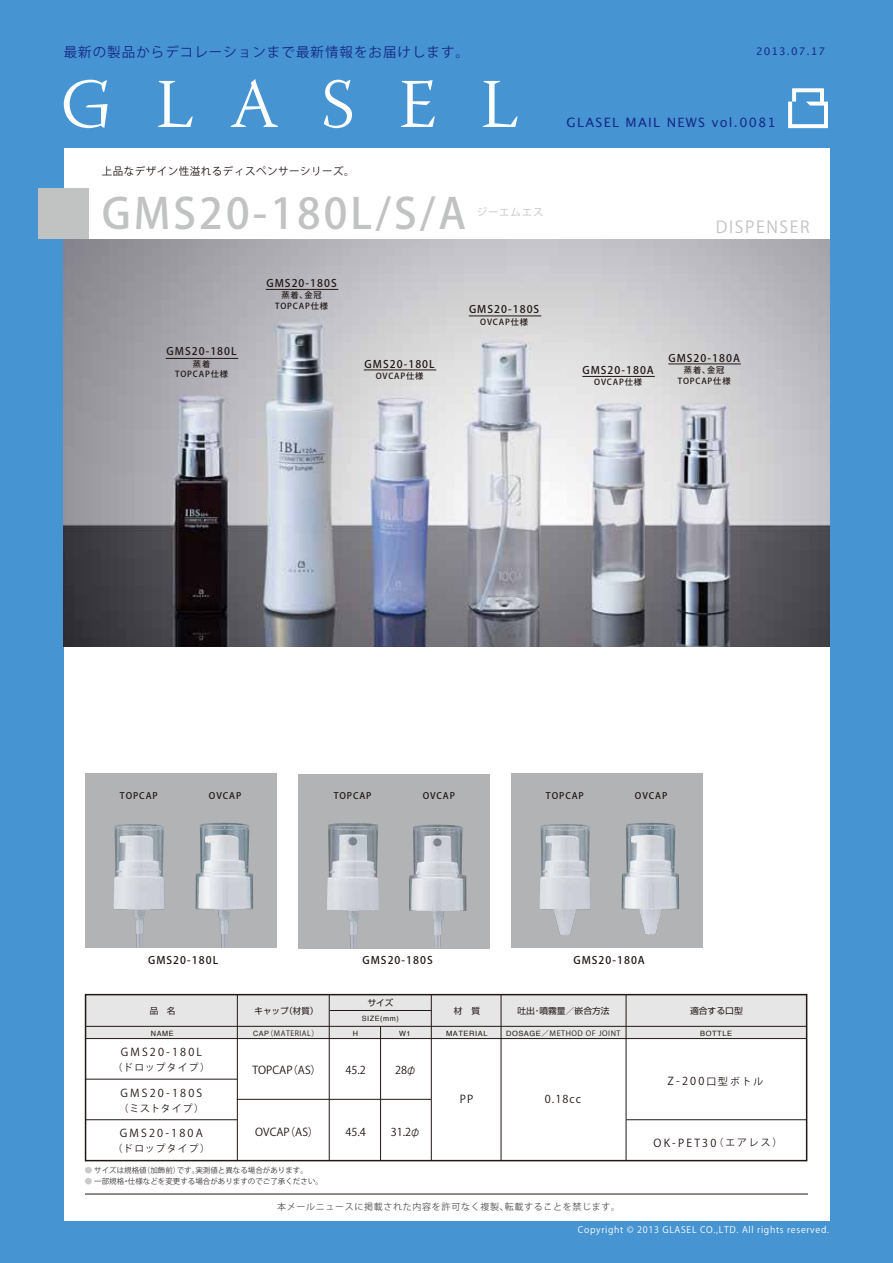
<style>
.page{position:relative;width:893px;height:1263px;background:#4694d1}
.page>*{position:absolute;margin:0;border:0;box-sizing:border-box;transform-origin:0 0}
.t1{font:500 42px "Koz Go Pro";letter-spacing:.075em;color:#c1c2c2}
.t2{font:16.35px "Koz Go Pro";letter-spacing:.1em;color:#c1c2c2}
.t3{font:13.5px "Koz Go Pro";letter-spacing:.075em;color:#172a88}
.t4{font:12.9px "Lucida Grande";letter-spacing:.1em;color:#172a88}
.t5{font:10.95px "Koz Go Pro";letter-spacing:.2em;color:#221815}
.t6{font:10.8px "Koz Go Pro";letter-spacing:.2em;color:#221815}
.t7{font:10.8px "Koz Go Pro";color:#221815}
.t8{font:500 10.5px "Koz Go Pro";letter-spacing:.1em;color:#221815}
.t9{font:10.5px "Koz Go Pro";letter-spacing:.05em;color:#221815}
.t10{font:10.5px "Lucida Grande";letter-spacing:.1em;color:#172a88}
.t11{font:10.5px "Koz Go Pro";letter-spacing:.075em;color:#c1c2c2}
.t12{font:9.75px "Koz Go Pro";letter-spacing:.1em;color:#221815}
.t13{font:9px "Koz Go Pro";letter-spacing:.075em;color:#fff}
.t14{font:9px "Koz Go Pro";letter-spacing:.075em;color:#595757}
.t15{font:500 9px "Koz Go Pro";letter-spacing:.1em;color:#221815}
.t16{font:8.55px "Shin Go Pro";color:#221815}
.t17{font:500 8.25px/10.5px "Koz Go Pr 6 N";letter-spacing:.1em;color:#221815;text-align:center}
.t18{font:7.5px "Koz Go Pro";color:#3e3a39}
.t19{font:7.2px "Koz Go Pr 6 N";letter-spacing:.075em;color:#221815}
.t20{font:7.2px "Helvetica";letter-spacing:.075em;color:#221815}
.s1{font-family:"Helvetica"}
.s2{font-family:"Shin Go Pro";font-weight:300}
.s3{color:#c9caca}
.s4{font-size:9.75px}
</style>
<div class="page">
<div style="left:64px;top:148px;width:765px;height:1073px;background:#fff"></div>
<img style="left:64px;top:239px;width:765px;height:407px">
<svg style="left:788px;top:88px;width:40px;height:40px"></svg>
<svg style="left:64px;top:80px;width:44px;height:48px"></svg>
<svg style="left:158px;top:81px;width:35px;height:46px"></svg>
<svg style="left:483px;top:81px;width:34px;height:46px"></svg>
<svg style="left:401px;top:80px;width:34px;height:47px"></svg>
<svg style="left:231px;top:79px;width:47px;height:48px"></svg>
<svg style="left:324px;top:80px;width:28px;height:48px"></svg>
<hr style="left:85px;top:1194px;width:723px;height:1px;background:#221815">
<div style="left:38px;top:188px;width:51px;height:51px;background:#c1c2c2"></div>
<hr style="left:668px;top:364px;width:73px;height:1px;background:#221815">
<hr style="left:582px;top:376px;width:73px;height:1px;background:#221815">
<hr style="left:469px;top:316px;width:72px;height:1px;background:#221815">
<hr style="left:364px;top:370px;width:72px;height:1px;background:#221815">
<hr style="left:266px;top:289px;width:72px;height:1px;background:#221815">
<hr style="left:166px;top:358px;width:72px;height:1px;background:#221815">
<div style="left:86px;top:995px;width:721px;height:43px;background:#e6e6e6"></div>
<div style="left:85px;top:994px;width:722px;height:167px;border:2px solid #221815"></div>
<hr style="left:329px;top:995px;width:1px;height:165px;background:#221815">
<hr style="left:237px;top:995px;width:1px;height:165px;background:#221815">
<hr style="left:380px;top:1026px;width:1px;height:134px;background:#221815">
<hr style="left:626px;top:995px;width:1px;height:165px;background:#221815">
<hr style="left:501px;top:995px;width:1px;height:165px;background:#221815">
<hr style="left:431px;top:995px;width:1px;height:165px;background:#221815">
<hr style="left:330px;top:1010px;width:101px;height:1px;background:#221815">
<hr style="left:86px;top:1026px;width:721px;height:1px;background:#221815">
<hr style="left:86px;top:1038px;width:721px;height:1px;background:#221815">
<hr style="left:86px;top:1079px;width:151px;height:1px;background:#221815">
<hr style="left:86px;top:1119px;width:151px;height:1px;background:#221815">
<hr style="left:237px;top:1099px;width:194px;height:1px;background:#221815">
<hr style="left:626px;top:1119px;width:180px;height:1px;background:#221815">
<div style="left:85px;top:773px;width:192px;height:175px;background:#b2b3b5"></div>
<img style="left:113px;top:824px;width:51px;height:85px">
<img style="left:196px;top:823px;width:57px;height:86px">
<div style="left:511px;top:773px;width:192px;height:175px;background:#b2b3b5"></div>
<img style="left:539px;top:824px;width:51px;height:111px">
<img style="left:622px;top:823px;width:57px;height:112px">
<div style="left:298px;top:774px;width:192px;height:174px;background:#b2b3b5"></div>
<img style="left:327px;top:823px;width:52px;height:125px">
<img style="left:134px;top:909px;width:12px;height:38px">
<img style="left:218px;top:909px;width:12px;height:38px">
<img style="left:409px;top:824px;width:57px;height:124px">
<p class="t3" style="left:64px;top:43px;width:407px">最新の製品からデコレーションまで最新情報をお届けします。</p>
<p class="t10" style="left:756px;top:45px;width:71px">2013.07.17</p>
<p class="t9" style="left:102px;top:164px;width:255px">上品なデザイン性溢れるディスペンサーシリーズ。</p>
<h1 class="t1" style="left:102px;top:186px;width:366px">GMS20-180L/S/A</h1>
<p class="t11" style="left:477px;top:206px;width:68px">ジーエムエス</p>
<p class="t8" style="left:167px;top:345px;width:71px">GMS20-180L</p>
<p class="t17" style="left:175px;top:359px;width:54px">蒸着<br>TOPCAP仕様</p>
<p class="t8" style="left:266px;top:276px;width:72px">GMS20-180S</p>
<p class="t17" style="left:275px;top:290px;width:54px">蒸着、金冠<br>TOPCAP仕様</p>
<p class="t8" style="left:365px;top:357px;width:71px">GMS20-180L</p>
<p class="t17" style="left:376px;top:371px;width:49px">OVCAP仕様</p>
<p class="t8" style="left:469px;top:303px;width:72px">GMS20-180S</p>
<p class="t17" style="left:480px;top:317px;width:49px">OVCAP仕様</p>
<p class="t4" style="left:567px;top:115px;width:211px">GLASEL MAIL NEWS vol.0081</p>
<h2 class="t2" style="left:716px;top:217px;width:95px">DISPENSER</h2>
<p class="t8" style="left:582px;top:363px;width:73px">GMS20-180A</p>
<p class="t17" style="left:594px;top:377px;width:49px">OVCAP仕様</p>
<p class="t8" style="left:668px;top:351px;width:73px">GMS20-180A</p>
<p class="t17" style="left:678px;top:365px;width:54px">蒸着、金冠<br>TOPCAP仕様</p>
<p class="t15" style="left:120px;top:790px;width:39px">TOPCAP</p>
<p class="t15" style="left:209px;top:790px;width:34px">OVCAP</p>
<p class="t15" style="left:334px;top:790px;width:39px">TOPCAP</p>
<p class="t15" style="left:423px;top:790px;width:34px">OVCAP</p>
<p class="t15" style="left:546px;top:790px;width:39px">TOPCAP</p>
<p class="t15" style="left:635px;top:790px;width:34px">OVCAP</p>
<p class="t8" style="left:148px;top:953px;width:71px">GMS20-180L</p>
<p class="t8" style="left:362px;top:953px;width:72px">GMS20-180S</p>
<p class="t8" style="left:573px;top:953px;width:73px">GMS20-180A</p>
<p class="t16" style="left:150px;top:1004px;width:27px">品　名</p>
<p class="t16" style="left:255px;top:1004px;width:65px">キャップ（材質）</p>
<p class="t20" style="left:151px;top:1028px;width:24px">NAME</p>
<p class="t19" style="left:253px;top:1029px;width:67px"><span class="s1">CAP</span>（MATERIAL）</p>
<p class="t16" style="left:368px;top:995px;width:27px">サイズ</p>
<p class="t20" style="left:362px;top:1013px;width:38px">SIZE(mm)</p>
<p class="t20" style="left:353px;top:1028px;width:7px">H</p>
<p class="t20" style="left:399px;top:1028px;width:13px">W1</p>
<p class="t6" style="left:121px;top:1045px;width:83px">GMS20-180L</p>
<p class="t12" style="left:113px;top:1061px;width:99px">（ドロップタイプ）</p>
<p class="t6" style="left:121px;top:1086px;width:83px">GMS20-180S</p>
<p class="t12" style="left:119px;top:1102px;width:87px">（ミストタイプ）</p>
<p class="t6" style="left:120px;top:1126px;width:85px">GMS20-180A</p>
<p class="t12" style="left:113px;top:1142px;width:99px">（ドロップタイプ）</p>
<p class="t7" style="left:252px;top:1063px;width:70px">TOPCAP（AS）</p>
<p class="t6" style="left:345px;top:1063px;width:22px">45.2</p>
<p class="t6" style="left:395px;top:1063px;width:23px">28<span class="s2">φ</span></p>
<p class="t6" style="left:255px;top:1125px;width:65px">OVCAP（AS）</p>
<p class="t6" style="left:391px;top:1125px;width:31px">31.2<span class="s2">φ</span></p>
<p class="t6" style="left:345px;top:1125px;width:22px">45.4</p>
<p class="t18" style="left:85px;top:1165px;width:224px"><span class="s3">●</span> サイズは規格値（加飾前）です。実測値と異なる場合があります。</p>
<p class="t18" style="left:85px;top:1177px;width:239px"><span class="s3">●</span> 一部規格・仕様などを変更する場合がありますのでご了承ください。</p>
<p class="t16" style="left:454px;top:1004px;width:28px">材　質</p>
<p class="t20" style="left:446px;top:1028px;width:43px">MATERIAL</p>
<p class="t16" style="left:517px;top:1004px;width:94px">吐出・噴霧量／嵌合方法</p>
<p class="t19" style="left:506px;top:1029px;width:116px"><span class="s1">DOSAGE</span>／METHOD OF JOINT</p>
<p class="t5" style="left:460px;top:1092px;width:15px">PP</p>
<p class="t5" style="left:545px;top:1092px;width:38px">0.18cc</p>
<p class="t14" style="left:277px;top:1201px;width:345px">本メールニュースに掲載された内容を許可なく複製、転載することを禁じます。</p>
<p class="t16" style="left:690px;top:1004px;width:54px">適合する口型</p>
<p class="t20" style="left:700px;top:1028px;width:34px">BOTTLE</p>
<p class="t5" style="left:668px;top:1074px;width:97px">Z-200<span class="s4">口型ボトル</span></p>
<p class="t5" style="left:653px;top:1135px;width:130px">OK-PET30<span class="s4">（エアレス）</span></p>
<p class="t13" style="left:578px;top:1224px;width:253px">Copyright © 2013 GLASEL CO.,LTD. All rights reserved.</p>
</div>
